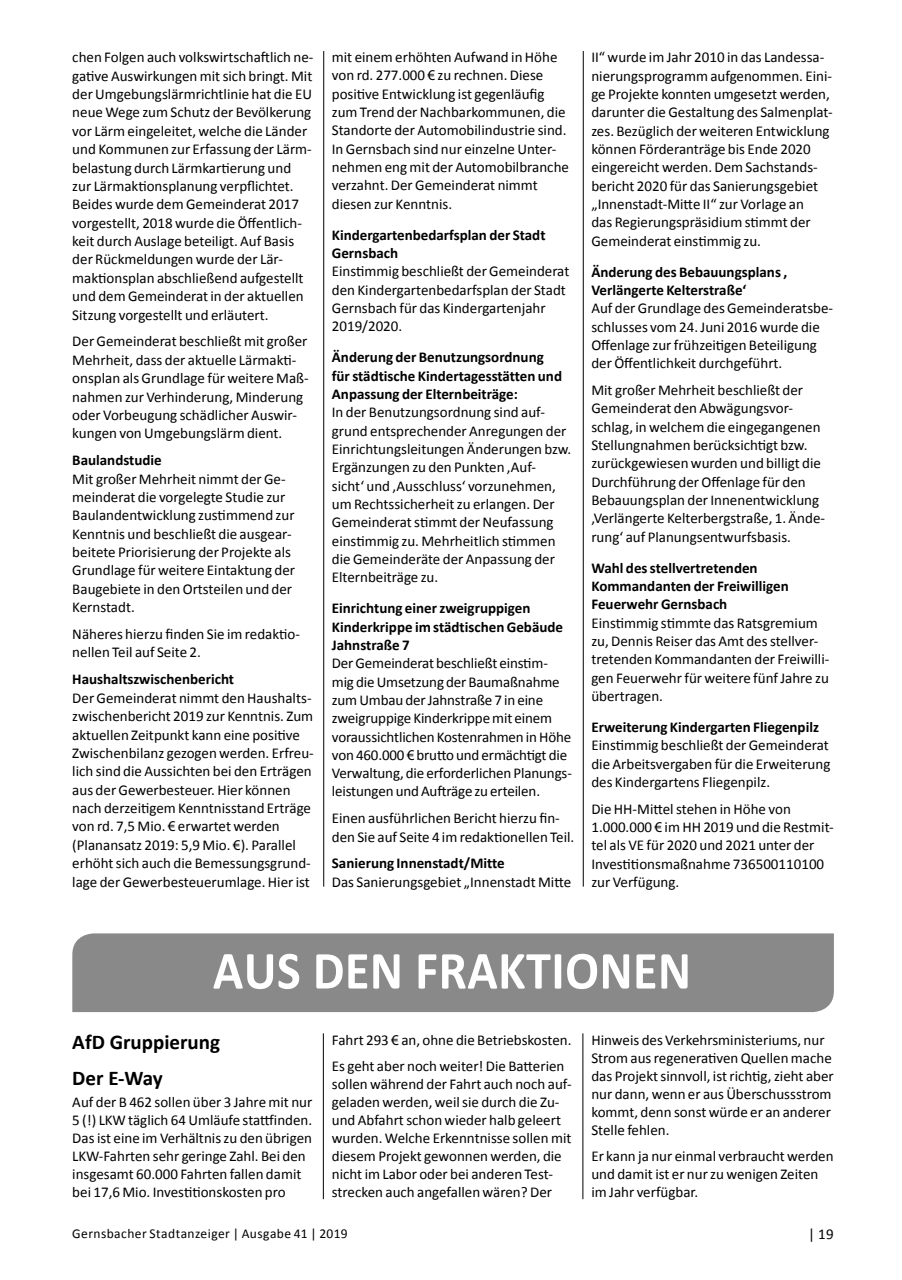
<style>
.page{position:relative;width:902px;height:1280px;background:#fff}
.page>*{position:absolute;margin:0;border:0;box-sizing:border-box;transform-origin:0 0}
.t1{font:700 54px "Calibri";letter-spacing:.01em;color:#fff;scale:.93 1}
.t2{font:700 21px/35.5px "Calibri";color:#000}
.t3{font:15px/18.3px "Calibri";color:#000}
.t4{font:700 15px/18.3px "Calibri";color:#000}
.t5{font:13.5px "Calibri";letter-spacing:.025em;color:#000}
.s1{font-family:"Myriad Pro"}
</style>
<div class="page">
<hr style="left:583px;top:51px;width:1px;height:836px;background:#000">
<hr style="left:323px;top:51px;width:1px;height:836px;background:#000">
<div style="left:72px;top:933px;width:761px;height:79px;background:#8a8989"></div>
<hr style="left:582px;top:1033px;width:1px;height:166px;background:#000">
<hr style="left:323px;top:1033px;width:1px;height:166px;background:#000">
<p class="t3" style="left:72px;top:48px;width:242px">chen Folgen auch volkswirtschaftlich ne&shy;gative Auswirkungen mit sich bringt. Mit der Umgebungslärmrichtlinie hat die EU neue Wege zum Schutz der Bevölkerung vor Lärm eingeleitet, welche die Länder und Kommunen zur Erfassung der Lärm&shy;belastung durch Lärmkartierung und zur Lärmaktionsplanung verpflichtet.<br>Beides wurde dem Gemeinderat 2017 vorgestellt, 2018 wurde die Öffentlich&shy;keit durch Auslage beteiligt. Auf Basis der Rückmeldungen wurde der Lär&shy;maktionsplan abschließend aufgestellt und dem Gemeinderat in der aktuellen Sitzung vorgestellt und erläutert.</p>
<p class="t3" style="left:72px;top:332px;width:238px">Der Gemeinderat beschließt mit großer Mehrheit, dass der aktuelle Lärmakti&shy;onsplan als Grundlage für weitere Maß&shy;nahmen zur Verhinderung, Minderung oder Vorbeugung schädlicher Auswir&shy;kungen von Umgebungslärm dient.</p>
<p class="t4" style="left:72px;top:451px;width:91px">Baulandstudie</p>
<p class="t3" style="left:72px;top:469px;width:224px">Mit großer Mehrheit nimmt der Ge&shy;meinderat die vorgelegte Studie zur Baulandentwicklung zustimmend zur Kenntnis und beschließt die ausgear&shy;beitete Priorisierung der Projekte als Grundlage für weitere Eintaktung der Baugebiete in den Ortsteilen und der Kernstadt.</p>
<p class="t3" style="left:72px;top:625px;width:229px">Näheres hierzu finden Sie im redaktio&shy;nellen Teil auf Seite 2.</p>
<p class="t4" style="left:72px;top:670px;width:163px">Haushaltszwischenbericht</p>
<p class="t3" style="left:72px;top:689px;width:243px">Der Gemeinderat nimmt den Haushalts&shy;zwischenbericht 2019 zur Kenntnis. Zum aktuellen Zeitpunkt kann eine positive Zwischenbilanz gezogen werden. Erfreu&shy;lich sind die Aussichten bei den Erträgen aus der Gewerbesteuer. Hier können nach derzeitigem Kenntnisstand Erträge von rd. 7,5 Mio. <span class="s1">€</span> erwartet werden (Planansatz 2019: 5,9 Mio. <span class="s1">€</span>). Parallel erhöht sich auch die Bemessungsgrund&shy;lage der Gewerbesteuerumlage. Hier ist</p>
<p class="t3" style="left:332px;top:48px;width:239px">mit einem erhöhten Aufwand in Höhe von rd. 277.000 <span class="s1">€</span> zu rechnen. Diese positive Entwicklung ist gegenläufig zum Trend der Nachbarkommunen, die Standorte der Automobilindustrie sind.<br>In Gernsbach sind nur einzelne Unter&shy;nehmen eng mit der Automobilbranche verzahnt. Der Gemeinderat nimmt diesen zur Kenntnis.</p>
<p class="t4" style="left:332px;top:226px;width:215px">Kindergartenbedarfsplan der Stadt<br>Gernsbach</p>
<p class="t3" style="left:332px;top:262px;width:239px">Einstimmig beschließt der Gemeinderat den Kindergartenbedarfsplan der Stadt<br>Gernsbach für das Kindergartenjahr<br>2019/2020.</p>
<p class="t4" style="left:332px;top:348px;width:232px">Änderung der Benutzungsordnung für städtische Kindertagesstätten und<br>Anpassung der Elternbeiträge:</p>
<p class="t3" style="left:332px;top:403px;width:241px">In der Benutzungsordnung sind auf&shy;grund entsprechender Anregungen der Einrichtungsleitungen Änderungen bzw.<br>Ergänzungen zu den Punkten ‚Auf&shy;sicht‘ und ‚Ausschluss‘ vorzunehmen, um Rechtssicherheit zu erlangen. Der Gemeinderat stimmt der Neufassung einstimmig zu. Mehrheitlich stimmen die Gemeinderäte der Anpassung der Elternbeiträge zu.</p>
<p class="t4" style="left:332px;top:599px;width:233px">Einrichtung einer zweigruppigen<br>Kinderkrippe im städtischen Gebäude<br>Jahnstraße 7</p>
<p class="t3" style="left:332px;top:654px;width:241px">Der Gemeinderat beschließt einstim&shy;mig die Umsetzung der Baumaßnahme zum Umbau der Jahnstraße 7 in eine zweigruppige Kinderkrippe mit einem voraussichtlichen Kostenrahmen in Höhe von 460.000 <span class="s1">€</span> brutto und ermächtigt die Verwaltung, die erforderlichen Planungs&shy;leistungen und Aufträge zu erteilen.</p>
<p class="t3" style="left:332px;top:809px;width:244px">Einen ausführlichen Bericht hierzu fin&shy;den Sie auf Seite 4 im redaktionellen Teil.</p>
<p class="t4" style="left:332px;top:854px;width:174px">Sanierung Innenstadt/Mitte</p>
<p class="t3" style="left:332px;top:873px;width:241px">Das Sanierungsgebiet „Innenstadt Mitte</p>
<p class="t3" style="left:591px;top:48px;width:243px">II“ wurde im Jahr 2010 in das Landessa&shy;nierungsprogramm aufgenommen. Eini&shy;ge Projekte konnten umgesetzt werden, darunter die Gestaltung des Salmenplat&shy;zes. Bezüglich der weiteren Entwicklung können Förderanträge bis Ende 2020 eingereicht werden. Dem Sachstands&shy;bericht 2020 für das Sanierungsgebiet „Innenstadt-Mitte II“ zur Vorlage an<br>das Regierungspräsidium stimmt der Gemeinderat einstimmig zu.</p>
<p class="t4" style="left:591px;top:262px;width:197px">Änderung des Bebauungsplans ‚<br>Verlängerte Kelterstraße‘</p>
<p class="t3" style="left:591px;top:299px;width:243px">Auf der Grundlage des Gemeinderatsbe&shy;schlusses vom 24. Juni 2016 wurde die Offenlage zur frühzeitigen Beteiligung der Öffentlichkeit durchgeführt.</p>
<p class="t3" style="left:591px;top:381px;width:235px">Mit großer Mehrheit beschließt der Gemeinderat den Abwägungsvor&shy;schlag, in welchem die eingegangenen Stellungnahmen berücksichtigt bzw. zurückgewiesen wurden und billigt die Durchführung der Offenlage für den Bebauungsplan der Innenentwicklung ‚Verlängerte Kelterbergstraße, 1. Ände&shy;rung‘ auf Planungsentwurfsbasis.</p>
<p class="t4" style="left:591px;top:558px;width:199px">Wahl des stellvertretenden<br>Kommandanten der Freiwilligen<br>Feuerwehr Gernsbach</p>
<p class="t3" style="left:591px;top:613px;width:239px">Einstimmig stimmte das Ratsgremium zu, Dennis Reiser das Amt des stellver&shy;tretenden Kommandanten der Freiwilli&shy;gen Feuerwehr für weitere fünf Jahre zu übertragen.</p>
<p class="t4" style="left:591px;top:718px;width:229px">Erweiterung Kindergarten Fliegenpilz</p>
<p class="t3" style="left:591px;top:736px;width:240px;text-align:justify">Einstimmig beschließt der Gemeinderat die Arbeitsvergaben für die Erweiterung des Kindergartens Fliegenpilz.</p>
<p class="t3" style="left:591px;top:800px;width:244px">Die HH-Mittel stehen in Höhe von<br>1.000.000 <span class="s1">€</span> im HH 2019 und die Restmit&shy;tel als VE für 2020 und 2021 unter der<br>Investitionsmaßnahme 736500110100 zur Verfügung.</p>
<h1 class="t1" style="left:213px;top:932px;width:515px">AUS DEN FRAKTIONEN</h1>
<h2 class="t2" style="left:72px;top:1024px;width:149px">AfD Gruppierung<br>Der E-Way</h2>
<p class="t3" style="left:72px;top:1093px;width:241px">Auf der B 462 sollen über 3 Jahre mit nur 5 (!) LKW täglich 64 Umläufe stattfinden.<br>Das ist eine im Verhältnis zu den übrigen LKW-Fahrten sehr geringe Zahl. Bei den insgesamt 60.000 Fahrten fallen damit bei 17,6 Mio. Investitionskosten pro</p>
<p class="t3" style="left:332px;top:1026px;width:241px;line-height:26.5px">Fahrt 293 <span class="s1">€</span> an, ohne die Betriebskosten.<br>Es geht aber noch weiter! Die Batterien</p>
<p class="t3" style="left:332px;top:1075px;width:241px">sollen während der Fahrt auch noch auf&shy;geladen werden, weil sie durch die Zu&shy;und Abfahrt schon wieder halb geleert wurden. Welche Erkenntnisse sollen mit diesem Projekt gewonnen werden, die nicht im Labor oder bei anderen Test&shy;strecken auch angefallen wären? Der</p>
<p class="t3" style="left:591px;top:1031px;width:244px">Hinweis des Verkehrsministeriums, nur Strom aus regenerativen Quellen mache das Projekt sinnvoll, ist richtig, zieht aber nur dann, wenn er aus Überschussstrom kommt, denn sonst würde er an anderer Stelle fehlen.</p>
<p class="t3" style="left:591px;top:1147px;width:244px">Er kann ja nur einmal verbraucht werden und damit ist er nur zu wenigen Zeiten im Jahr verfügbar.</p>
<p class="t5" style="left:72px;top:1225px;width:277px">Gernsbacher Stadtanzeiger | Ausgabe 41 | 2019</p>
<p class="t3" style="left:808px;top:1225px;width:27px">| 19</p>
</div>
